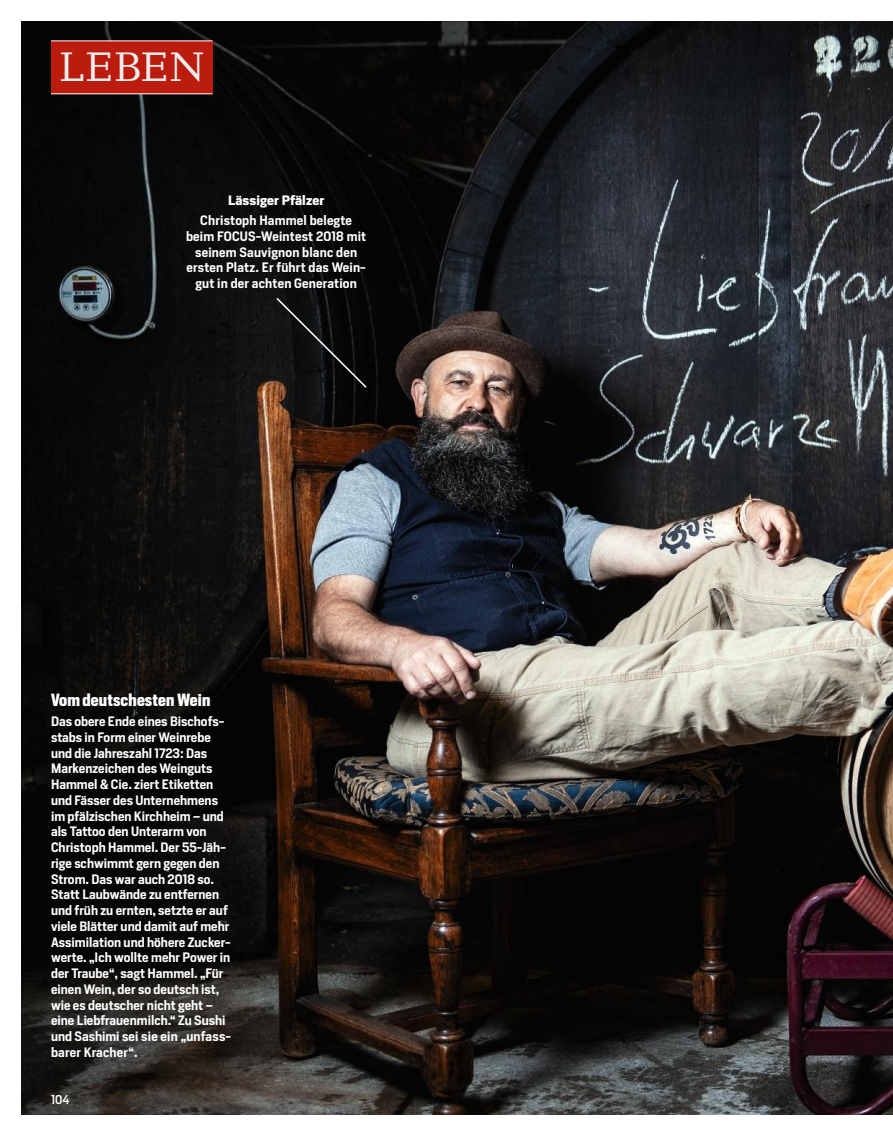
<style>
.page{position:relative;width:893px;height:1136px;background:#fff}
.page>*{position:absolute;margin:0;border:0;box-sizing:border-box;transform-origin:0 0}
.t1{font:41.85px "Candida Focus Roman";letter-spacing:.025em;color:#ededed}
.t2{font:700 16.5px "Heron Sans Cond";letter-spacing:.01em;color:#fff}
.t3{font:600 12.75px/15.8px "Heron Sans";color:#fff;text-align:center}
.t4{font:500 12px "Heron Sans";color:#fff}
.s1{font-weight:700}
</style>
<div class="page">
<img style="left:21px;top:21px;width:872px;height:1093px">
<svg style="left:275px;top:296px;width:93px;height:93px;background:#131213"></svg>
<div style="left:51px;top:41px;width:162px;height:53px;background:#bb1c0d"></div>
<hr style="left:51px;top:40px;width:162px;height:1px;background:#fff">
<hr style="left:51px;top:93px;width:162px;height:1px;background:#fff">
<p class="t1" style="left:60px;top:43px;width:146px">LEBEN</p>
<p class="t3" style="left:200px;top:190px;width:153px;line-height:20px"><span class="s1">Lässiger Pfälzer<br></span>Christoph Hammel belegte</p>
<p class="t3" style="left:186px;top:228px;width:182px">beim FOCUS-Weintest 2018 mit seinem Sauvignon blanc den ersten Platz. Er führt das Wein&shy;gut in der achten Generation</p>
<p class="t2" style="left:51px;top:689px;width:161px">Vom deutschesten Wein</p>
<p class="t3" style="left:51px;top:713px;width:182px;text-align:left">Das obere Ende eines Bischofs&shy;stabs in Form einer Weinrebe und die Jahreszahl 1723: Das<br>Markenzeichen des Weinguts<br>Hammel &amp; Cie. ziert Etiketten und Fässer des Unternehmens im pfälzischen Kirchheim – und als Tattoo den Unterarm von<br>Christoph Hammel. Der 55-Jäh&shy;rige schwimmt gern gegen den<br>Strom. Das war auch 2018 so.<br>Statt Laubwände zu entfernen und früh zu ernten, setzte er auf viele Blätter und damit auf mehr<br>Assimilation und höhere Zucker&shy;werte. „Ich wollte mehr Power in der Traube“, sagt Hammel. „Für einen Wein, der so deutsch ist, wie es deutscher nicht geht – eine Liebfrauenmilch.“ Zu Sushi und Sashimi sei sie ein „unfass&shy;barer Kracher“.</p>
<p class="t4" style="left:51px;top:1092px;width:20px">104</p>
</div>
